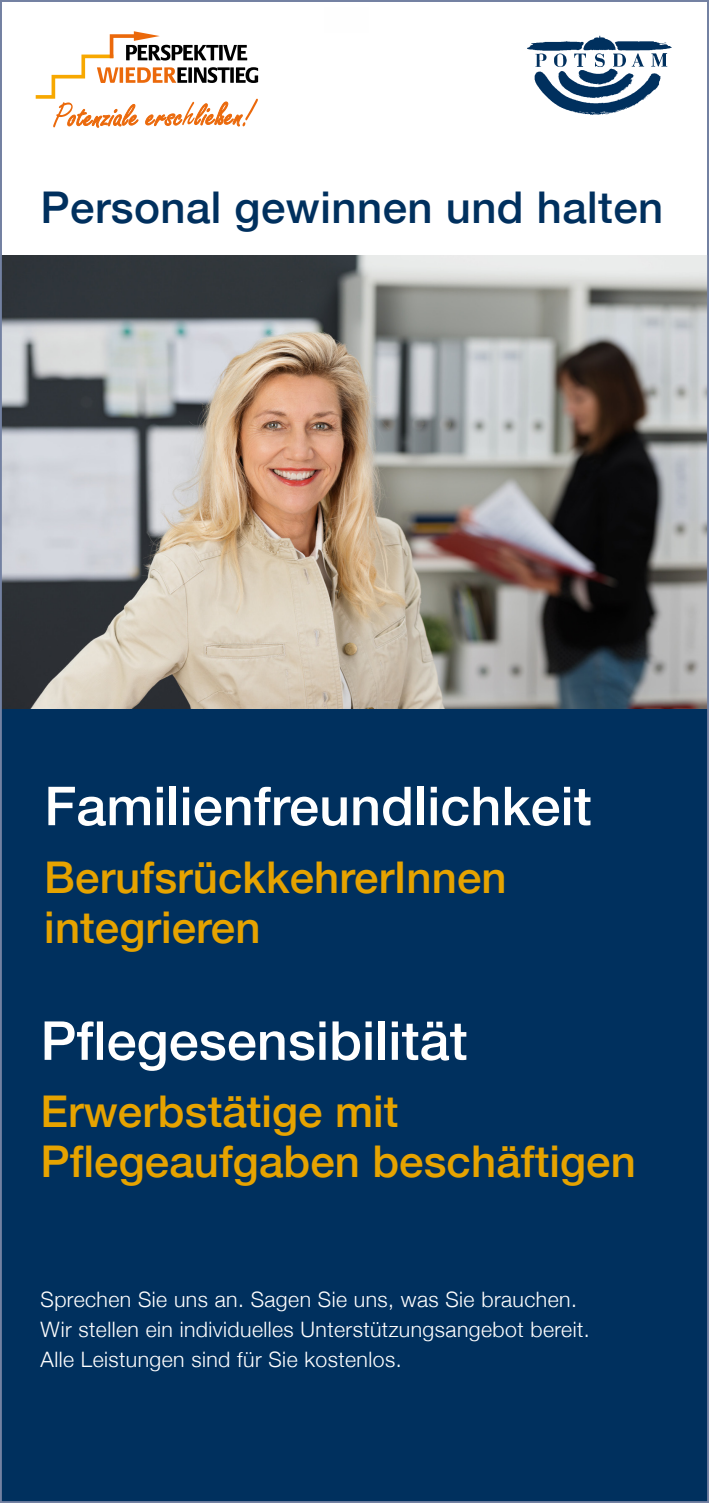
<style>
.page{position:relative;width:709px;height:1503px;background:#fff}
.page>*{position:absolute;margin:0;border:0;box-sizing:border-box;transform-origin:0 0}
.t1{font:500 53.75px "Helvetica Neue";letter-spacing:.005em;color:#fff}
.t2{font:500 43.75px/50px "Helvetica Neue";letter-spacing:.005em;color:#e6a300}
.t3{font:500 43.75px "Helvetica Neue";letter-spacing:.01em;color:#00305e}
.t4{font:300 21.25px/30px "Helvetica Neue";letter-spacing:.02em;color:#fff}
</style>
<div class="page">
<img style="left:527px;top:35px;width:145px;height:80px">
<svg style="left:36px;top:31px;width:222px;height:96px"></svg>
<img style="left:3px;top:255px;width:703px;height:454px">
<div style="left:0;top:709px;width:709px;height:793px;background:#00305e"></div>
<h2 class="t3" style="left:41px;top:172px;width:624px">Personal gewinnen und halten</h2>
<h1 class="t1" style="left:44px;top:762px;width:549px">Familienfreundlichkeit</h1>
<h2 class="t2" style="left:44px;top:848px;width:464px">BerufsrückkehrerInnen integrieren</h2>
<h1 class="t1" style="left:41px;top:997px;width:428px">Pflegesensibilität</h1>
<h2 class="t2" style="left:41px;top:1083px;width:597px">Erwerbstätige mit<br>Pflegeaufgaben beschäftigen</h2>
<p class="t4" style="left:41px;top:1282px;width:550px">Sprechen Sie uns an. Sagen Sie uns, was Sie brauchen.<br>Wir stellen ein individuelles Unterstützungsangebot bereit.<br>Alle Leistungen sind für Sie kostenlos.</p>
</div>
